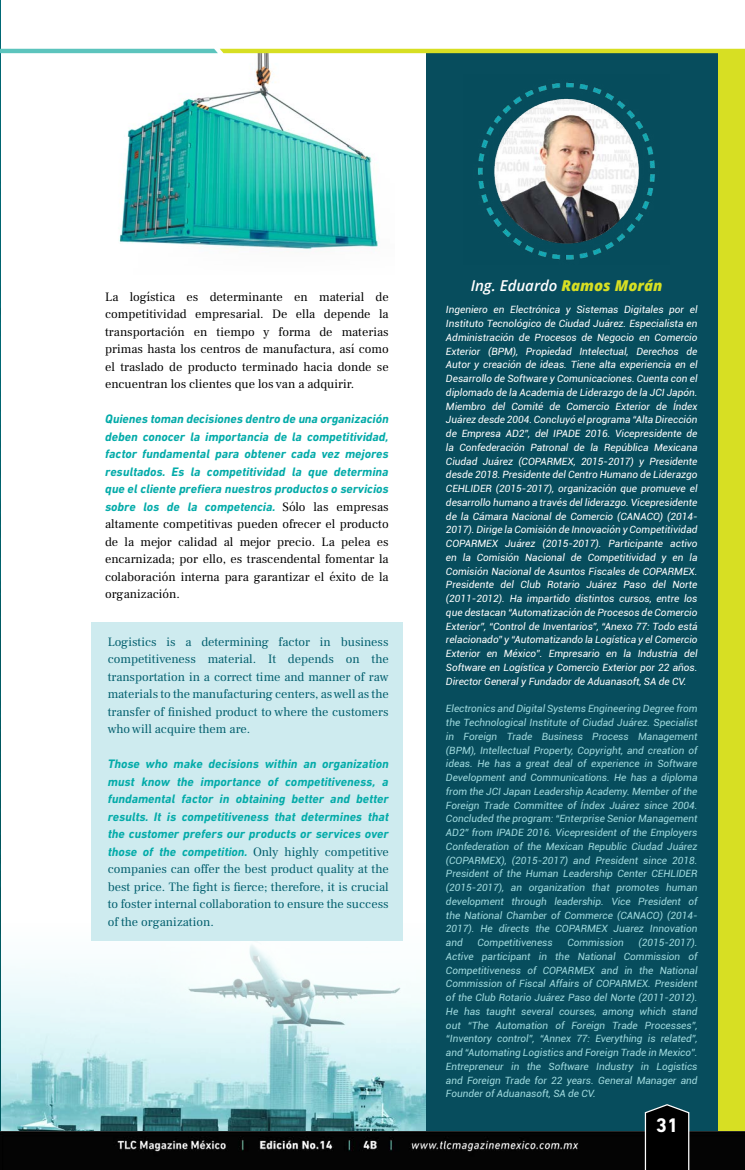
<style>
.page{position:relative;width:745px;height:1170px;background:#fff}
.page>*{position:absolute;margin:0;border:0;box-sizing:border-box;transform-origin:0 0}
.t1{font:700 20px "DIN Next CYR";color:#fff}
.t2{font:italic 600 15px "Open Sans";color:#fff}
.t3{font:italic 700 12.5px/17.5px "DIN Next CYR";color:#03aba9;text-align:justify}
.t4{font:12.5px/17.5px "Frank Ruhl Libre";color:#000;text-align:justify}
.t5{font:12.5px/17.5px "Frank Ruhl Libre";color:#015e6d;text-align:justify}
.t6{font:italic 10px/13.8px "Roboto";color:#fff;text-align:justify}
.t7{font:italic 10px/13.8px "Roboto";color:#9fdade;text-align:justify}
.s1{font-family:"Frank Ruhl Libre";font-weight:400;font-style:normal;color:#000}
.s2{font-family:"Frank Ruhl Libre";font-weight:400;font-style:normal;color:#015e6d}
.s3{font-weight:800;color:#d7df23}
</style>
<div class="page">
<img style="left:1px;top:923px;width:424px;height:208px">
<div style="left:715px;top:52px;width:29px;height:1117px;background:#d7df23"></div>
<div style="left:425px;top:52px;width:291px;height:1117px;background:#074d5d"></div>
<div style="left:92px;top:622px;width:310px;height:319px;background:#ceebef"></div>
<img style="left:478px;top:82px;width:177px;height:178px">
<img style="left:119px;top:54px;width:261px;height:197px">
<img style="left:0;top:0;width:1px;height:1131px">
<img style="left:0;top:1131px;width:744px;height:38px">
<svg style="left:643px;top:1104px;width:46px;height:65px;background:#0f1516"></svg>
<svg style="left:0;top:49px;width:744px;height:4px;background:#b3d751"></svg>
<p class="t4" style="left:105px;top:287px;width:285px">La logística es determinante en material de competitividad empresarial. De ella depende la transportación en tiempo y forma de materias primas hasta los centros de manufactura, así como el traslado de producto terminado hacia donde se encuentran los clientes que los van a adquirir.</p>
<p class="t3" style="left:105px;top:410px;width:285px">Quienes toman decisiones dentro de una organización deben conocer la importancia de la competitividad, factor fundamental para obtener cada vez mejores resultados. Es la competitividad la que determina que el cliente prefiera nuestros productos o servicios sobre los de la competencia. <span class="s1">Sólo las empresas</span></p>
<p class="t4" style="left:105px;top:515px;width:285px">altamente competitivas pueden ofrecer el producto de la mejor calidad al mejor precio. La pelea es encarnizada; por ello, es trascendental fomentar la colaboración interna para garantizar el éxito de la organización.</p>
<p class="t5" style="left:108px;top:632px;width:282px">Logistics is a determining factor in business competitiveness material. It depends on the transportation in a correct time and manner of raw materials to the manufacturing centers, as well as the transfer of finished product to where the customers who will acquire them are.</p>
<p class="t3" style="left:108px;top:755px;width:282px">Those who make decisions within an organization must know the importance of competitiveness, a fundamental factor in obtaining better and better results. It is competitiveness that determines that the customer prefers our products or services over those of the competition. <span class="s2">Only highly competitive</span></p>
<p class="t5" style="left:108px;top:860px;width:282px">companies can offer the best product quality at the best price. The fight is fierce; therefore, it is crucial to foster internal collaboration to ensure the success of the organization.</p>
<h2 class="t2" style="left:470px;top:275px;width:193px">Ing. Eduardo <span class="s3">Ramos Morán</span></h2>
<p class="t6" style="left:445px;top:302px;width:253px">Ingeniero en Electrónica y Sistemas Digitales por el Instituto Tecnológico de Ciudad Juárez. Especialista en Administración de Procesos de Negocio en Comercio Exterior (BPM), Propiedad Intelectual, Derechos de Autor y creación de ideas. Tiene alta experiencia en el Desarrollo de Software y Comunicaciones. Cuenta con el diplomado de la Academia de Liderazgo de la JCI Japón.<br>Miembro del Comité de Comercio Exterior de Índex Juárez desde 2004. Concluyó el programa “Alta Dirección de Empresa AD2”, del IPADE 2016. Vicepresidente de la Confederación Patronal de la República Mexicana Ciudad Juárez (COPARMEX, 2015-2017) y Presidente desde 2018. Presidente del Centro Humano de Liderazgo CEHLIDER (2015-2017), organización que promueve el desarrollo humano a través del liderazgo. Vicepresidente de la Cámara Nacional de Comercio (CANACO) (2014- 2017). Dirige la Comisión de Innovación y Competitividad COPARMEX Juárez (2015-2017). Participante activo en la Comisión Nacional de Competitividad y en la Comisión Nacional de Asuntos Fiscales de COPARMEX.<br>Presidente del Club Rotario Juárez Paso del Norte (2011-2012). Ha impartido distintos cursos, entre los que destacan “Automatización de Procesos de Comercio Exterior”, “Control de Inventarios”, “Anexo 77: Todo está relacionado” y “Automatizando la Logística y el Comercio Exterior en México”. Empresario en la Industria del Software en Logística y Comercio Exterior por 22 años.<br>Director General y Fundador de Aduanasoft, SA de CV.</p>
<p class="t7" style="left:445px;top:701px;width:253px">Electronics and Digital Systems Engineering Degree from the Technological Institute of Ciudad Juárez. Specialist in Foreign Trade Business Process Management (BPM), Intellectual Property, Copyright, and creation of ideas. He has a great deal of experience in Software Development and Communications. He has a diploma from the JCI Japan Leadership Academy. Member of the Foreign Trade Committee of Índex Juárez since 2004.<br>Concluded the program: “Enterprise Senior Management AD2” from IPADE 2016. Vicepresident of the Employers Confederation of the Mexican Republic Ciudad Juárez (COPARMEX), (2015-2017) and President since 2018.<br>President of the Human Leadership Center CEHLIDER (2015-2017), an organization that promotes human development through leadership. Vice President of the National Chamber of Commerce (CANACO) (2014- 2017). He directs the COPARMEX Juarez Innovation and</p>
<p class="t7" style="left:445px;top:935px;width:253px;text-indent:192px">(2015-2017).<br>Active participant in the National Commission of Competitiveness of COPARMEX and in the National Commission of Fiscal Affairs of COPARMEX. President of the Club Rotario Juárez Paso del Norte (2011-2012).<br>He has taught several courses, among which stand out “The Automation of Foreign Trade Processes”, “Inventory control”, “Annex 77: Everything is related”, and “Automating Logistics and Foreign Trade in Mexico”.<br>Entrepreneur in the Software Industry in Logistics and Foreign Trade for 22 years. General Manager and Founder of Aduanasoft, SA de CV.</p>
<p class="t7" style="left:477px;top:935px;width:77px">Competitiveness</p>
<p class="t7" style="left:567px;top:935px;width:58px">Commission</p>
<h1 class="t1" style="left:655px;top:1113px;width:24px">31</h1>
</div>
